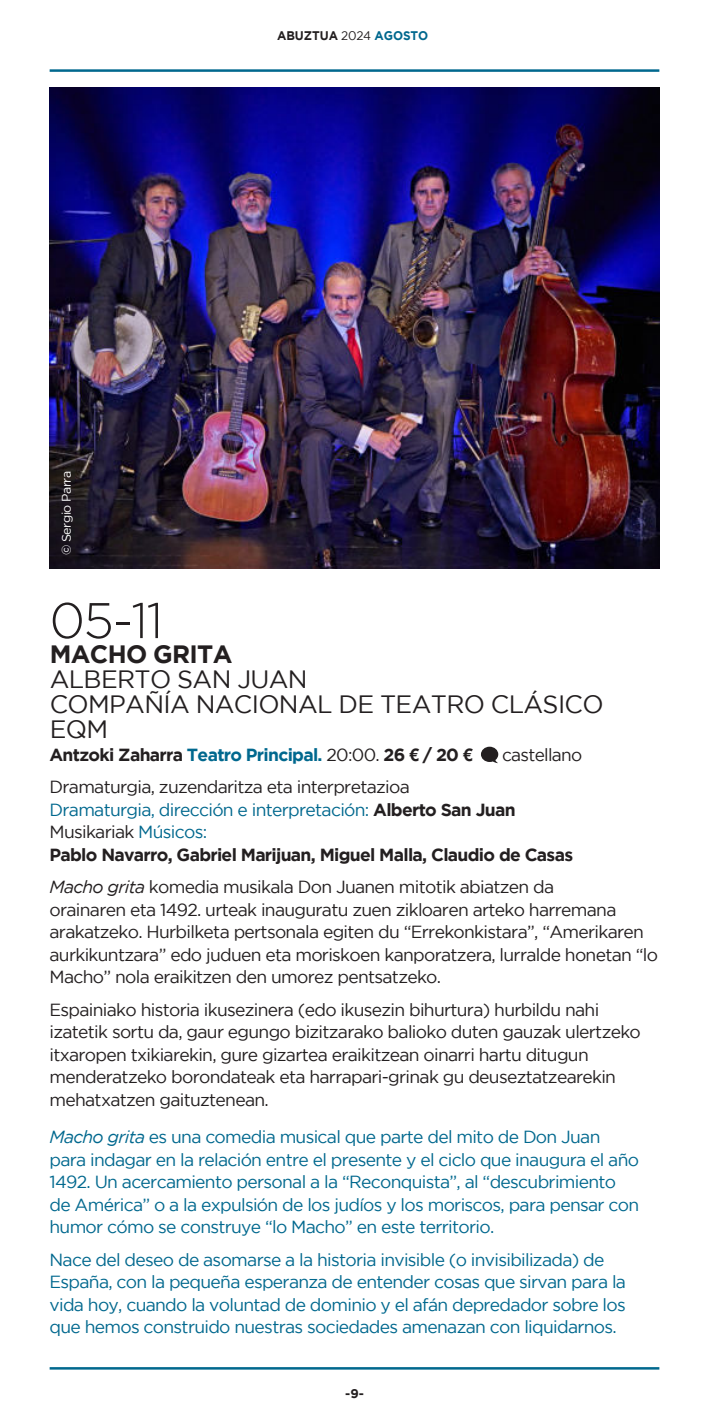
<style>
.page{position:relative;width:709px;height:1418px;background:#fff}
.page>*{position:absolute;margin:0;border:0;box-sizing:border-box;transform-origin:0 0}
.t1{font:300 50px "Gotham";color:#231f20}
.t2{font:25px/25px "Gotham";letter-spacing:-.025em;color:#231f20}
.t3{font:700 25px "Gotham";letter-spacing:-.025em;color:#231f20}
.t4{font:17.5px/22.5px "Gotham";letter-spacing:-.04em;color:#231f20}
.t5{font:17.5px/22.5px "Gotham";letter-spacing:-.04em;color:#00688e}
.t6{font:700 17.5px/22.5px "Gotham";letter-spacing:-.04em;color:#231f20}
.t7{font:700 12.5px "Gotham";letter-spacing:-.005em;color:#231f20;scale:.95 1}
.t8{font:12.5px "Gotham";letter-spacing:-.04em;color:#fff}
.t9{font:700 12.5px "Gotham";letter-spacing:-.005em;color:#231f20}
.s1{font-weight:400}
.s2{color:#00688e}
.s3{font-family:"Helvetica Neue LT Std"}
.s4{font-weight:400;color:#00688e}
.s5{font-style:italic}
</style>
<div class="page">
<hr style="left:50px;top:69px;width:609px;height:3px;background:#00688e">
<hr style="left:50px;top:1366px;width:609px;height:3px;background:#00688e">
<img style="left:49px;top:88px;width:610px;height:481px">
<svg style="left:481px;top:746px;width:17px;height:17px"></svg>
<p class="t8" style="left:60px;top:555px;width:86px;rotate:-90deg">© Sergio Parra</p>
<p class="t7" style="left:277px;top:28px;width:161px">ABUZTUA <span class="s1">2024</span> <span class="s2">AGOSTO</span></p>
<h1 class="t1" style="left:49px;top:593px;width:115px">05-11</h1>
<h2 class="t3" style="left:50px;top:639px;width:184px">MACHO GRITA</h2>
<h2 class="t2" style="left:50px;top:666px;width:555px">ALBERTO SAN JUAN<br>COMPAÑÍA NACIONAL DE TEATRO CLÁSICO<br>EQM</h2>
<p class="t6" style="left:49px;top:742px;width:424px">Antzoki Zaharra <span class="s2">Teatro Principal.</span> <span class="s1">20:00.</span> 26 <span class="s3">€</span> / 20 <span class="s3">€</span></p>
<p class="t4" style="left:502px;top:743px;width:82px">castellano</p>
<p class="t6" style="left:49px;top:775px;width:525px"><span class="s1">Dramaturgia, zuzendaritza eta interpretazioa<br></span><span class="s4">Dramaturgia, dirección e interpretación:</span> Alberto San Juan <span class="s1">Musikariak</span> <span class="s4">Músicos:<br></span>Pablo Navarro, Gabriel Marijuan, Miguel Malla, Claudio de Casas</p>
<p class="t4" style="left:49px;top:875px;width:610px"><span class="s5">Macho grita</span> komedia musikala Don Juanen mitotik abiatzen da<br>orainaren eta 1492. urteak inauguratu zuen zikloaren arteko harremana arakatzeko. Hurbilketa pertsonala egiten du “Errekonkistara”, “Amerikaren aurkikuntzara” edo juduen eta moriskoen kanporatzera, lurralde honetan “lo Macho” nola eraikitzen den umorez pentsatzeko.</p>
<p class="t4" style="left:49px;top:998px;width:593px">Espainiako historia ikusezinera (edo ikusezin bihurtura) hurbildu nahi izatetik sortu da, gaur egungo bizitzarako balioko duten gauzak ulertzeko itxaropen txikiarekin, gure gizartea eraikitzean oinarri hartu ditugun menderatzeko borondateak eta harrapari-grinak gu deuseztatzearekin mehatxatzen gaituztenean.</p>
<p class="t5" style="left:49px;top:1125px;width:591px"><span class="s5">Macho grita</span> es una comedia musical que parte del mito de Don Juan para indagar en la relación entre el presente y el ciclo que inaugura el año 1492. Un acercamiento personal a la “Reconquista”, al “descubrimiento de América” o a la expulsión de los judíos y los moriscos, para pensar con humor cómo se construye “lo Macho” en este territorio.</p>
<p class="t5" style="left:49px;top:1248px;width:578px">Nace del deseo de asomarse a la historia invisible (o invisibilizada) de España, con la pequeña esperanza de entender cosas que sirvan para la vida hoy, cuando la voluntad de dominio y el afán depredador sobre los que hemos construido nuestras sociedades amenazan con liquidarnos.</p>
<p class="t9" style="left:345px;top:1385px;width:20px">-9-</p>
</div>
